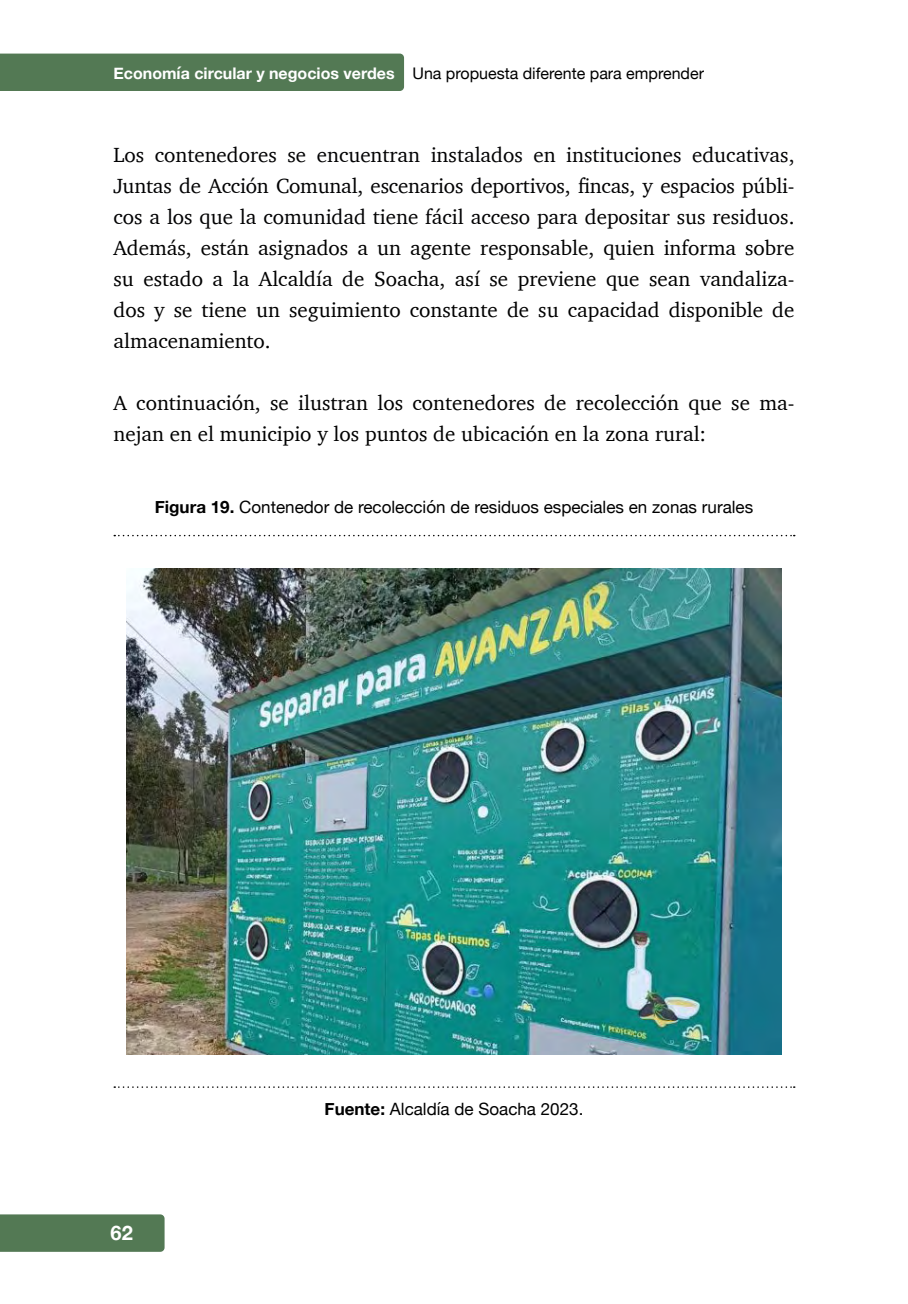
<style>
.page{position:relative;width:908px;height:1304px;background:#fff}
.page>*{position:absolute;margin:0;border:0;box-sizing:border-box;transform-origin:0 0}
.t1{font:21px/31px "Charter";color:#000;text-align:justify}
.t2{font:700 20px "Helvetica Neue";color:#fff}
.t3{font:17px "Helvetica Neue";color:#000}
.t4{font:16px "Helvetica Neue";color:#000}
.s1{font-weight:700;color:#fff}
.s2{color:#020203}
.s3{font-weight:700}
</style>
<div class="page">
<svg style="left:114px;top:535px;width:680px;height:1px"></svg>
<svg style="left:114px;top:1086px;width:680px;height:2px"></svg>
<img style="left:127px;top:569px;width:654px;height:485px">
<div style="left:0;top:1214px;width:164px;height:38px;background:#537954"></div>
<div style="left:0;top:54px;width:404px;height:37px;background:#537954"></div>
<p class="t4" style="left:113px;top:61px;width:591px"><span class="s1">Economía circular y negocios verdes</span> Una propuesta diferente para emprender</p>
<p class="t1" style="left:113px;top:139px;width:682px"><span class="s2">Los contenedores se encuentran instalados en instituciones educativas, Juntas de Acción Comunal, escenarios deportivos, fincas, y espacios públi&shy;cos a los que la comunidad tiene fácil acceso para</span> depositar sus residuos.<br>Además, están asignados a un agente responsable, quien informa sobre su estado a la Alcaldía de Soacha, así se previene que sean vandaliza&shy;dos y se tiene un seguimiento constante de su capacidad disponible de almacenamiento.</p>
<p class="t1" style="left:113px;top:387px;width:682px">A continuación, se ilustran los contenedores de recolección que se ma&shy;nejan en el municipio y los puntos de ubicación en la zona rural:</p>
<p class="t3" style="left:155px;top:495px;width:599px"><span class="s3">Figura 19.</span> Contenedor de recolección de residuos especiales en zonas rurales</p>
<p class="t2" style="left:111px;top:1217px;width:24px">62</p>
<p class="t3" style="left:324px;top:1097px;width:260px"><span class="s3">Fuente:</span> Alcaldía de Soacha 2023.</p>
</div>
